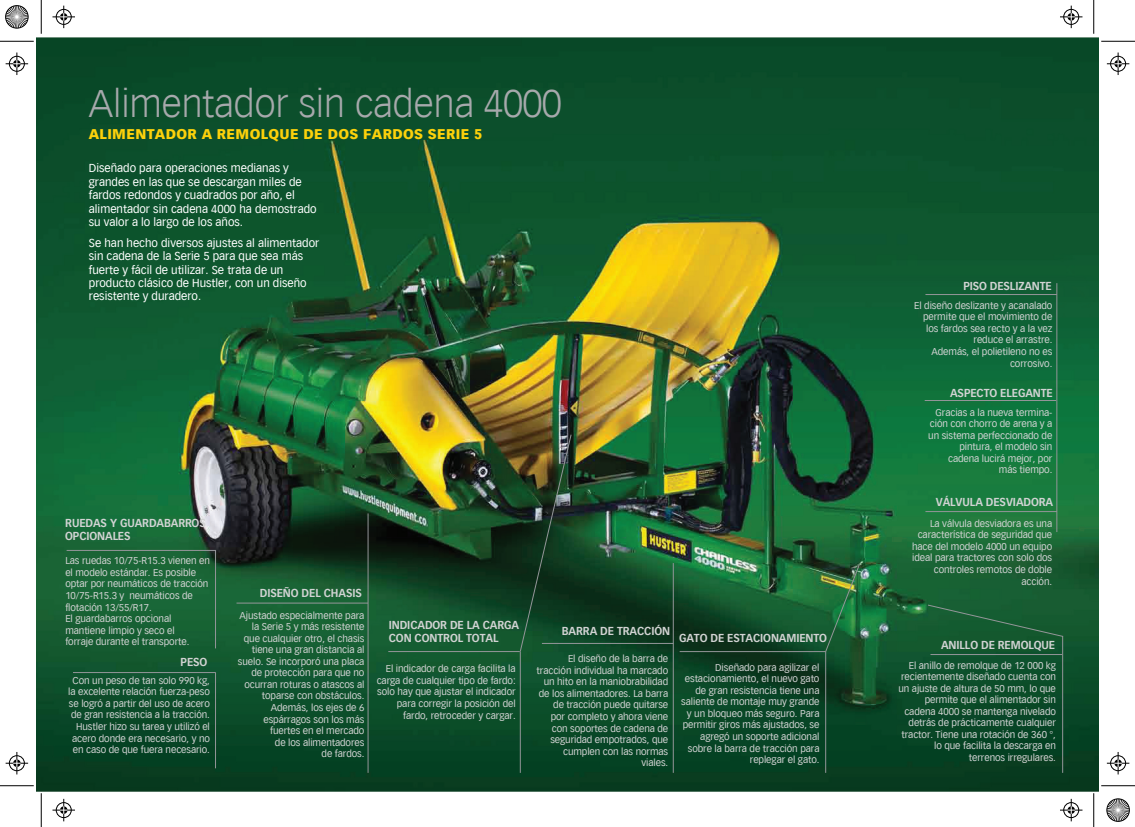
<style>
.page{position:relative;width:1135px;height:827px;background:#fff}
.page>*{position:absolute;margin:0;border:0;box-sizing:border-box;transform-origin:0 0}
.t1{font:300 37.5px "Vectora LH";color:#a7a9ac}
.t2{font:900 13.75px "Vectora LT";letter-spacing:.025em;color:#fcd10b}
.t3{font:11.25px/13.4px "Vectora LT";color:#fff}
.t4{font:700 11.25px/13.5px "Vectora LH";letter-spacing:-.01em;color:#d2d3d3;scale:.94 1}
.t5{font:9.62px/11.5px "Vectora LT";letter-spacing:-.01em;color:#d2d3d3;text-align:right}
</style>
<div class="page">
<img style="left:36px;top:37px;width:1062px;height:754px">
<hr style="left:825px;top:651px;width:1px;height:121px;background:#949699">
<hr style="left:680px;top:651px;width:146px;height:1px;background:#949699">
<hr style="left:368px;top:513px;width:1px;height:259px;background:#949699">
<hr style="left:236px;top:602px;width:132px;height:1px;background:#949699">
<hr style="left:673px;top:563px;width:1px;height:209px;background:#949699">
<hr style="left:542px;top:643px;width:131px;height:1px;background:#949699">
<hr style="left:520px;top:651px;width:1px;height:121px;background:#949699">
<hr style="left:388px;top:651px;width:132px;height:1px;background:#949699">
<hr style="left:215px;top:672px;width:1px;height:96px;background:#949699">
<hr style="left:67px;top:550px;width:149px;height:1px;background:#949699">
<hr style="left:1062px;top:636px;width:1px;height:136px;background:#949699">
<hr style="left:930px;top:654px;width:132px;height:1px;background:#949699">
<hr style="left:73px;top:672px;width:142px;height:1px;background:#949699">
<hr style="left:925px;top:511px;width:132px;height:1px;background:#949699">
<hr style="left:925px;top:294px;width:132px;height:1px;background:#949699">
<hr style="left:215px;top:550px;width:1px;height:98px;background:#949699">
<img style="left:825px;top:564px;width:35px;height:88px">
<hr style="left:1056px;top:283px;width:1px;height:249px;background:#949699">
<div style="left:927px;top:604px;width:137px;height:33px;background:#155b30"></div>
<img style="left:519px;top:434px;width:53px;height:218px">
<hr style="left:925px;top:400px;width:131px;height:1px;background:#949699">
<hr style="left:0;top:41px;width:34px;height:1px;background:#000">
<hr style="left:1101px;top:41px;width:34px;height:1px;background:#000">
<hr style="left:0;top:785px;width:34px;height:1px;background:#000">
<hr style="left:1101px;top:785px;width:34px;height:1px;background:#000">
<hr style="left:41px;top:0;width:1px;height:34px;background:#000">
<hr style="left:41px;top:793px;width:1px;height:34px;background:#000">
<hr style="left:1093px;top:0;width:1px;height:34px;background:#000">
<hr style="left:1093px;top:793px;width:1px;height:34px;background:#000">
<svg style="left:52px;top:6px;width:23px;height:22px"></svg>
<svg style="left:1060px;top:6px;width:22px;height:22px"></svg>
<svg style="left:52px;top:798px;width:23px;height:23px"></svg>
<svg style="left:1060px;top:798px;width:22px;height:23px"></svg>
<svg style="left:6px;top:52px;width:22px;height:23px"></svg>
<svg style="left:6px;top:752px;width:22px;height:22px"></svg>
<svg style="left:1107px;top:52px;width:22px;height:23px"></svg>
<svg style="left:1107px;top:752px;width:22px;height:22px"></svg>
<svg style="left:5px;top:5px;width:24px;height:24px"></svg>
<svg style="left:1106px;top:798px;width:24px;height:24px"></svg>
<h1 class="t1" style="left:89px;top:82px;width:474px">Alimentador sin cadena 4000</h1>
<h2 class="t2" style="left:89px;top:126px;width:395px">ALIMENTADOR A REMOLQUE DE DOS FARDOS SERIE 5</h2>
<p class="t3" style="left:89px;top:162px;width:229px">Diseñado para operaciones medianas y grandes en las que se descargan miles de fardos redondos y cuadrados por año, el alimentador sin cadena 4000 ha demostrado su valor a lo largo de los años.</p>
<p class="t3" style="left:89px;top:236px;width:232px">Se han hecho diversos ajustes al alimentador sin cadena de la Serie 5 para que sea más fuerte y fácil de utilizar. Se trata de un producto clásico de Hustler, con un diseño resistente y duradero.</p>
<p class="t4" style="left:65px;top:515px;width:151px">RUEDAS Y GUARDABARROS<br>OPCIONALES</p>
<p class="t5" style="left:65px;top:555px;width:146px;text-align:left">Las ruedas 10/75-R15.3 vienen en el modelo estándar. Es posible optar por neumáticos de tracción<br>10/75-R15.3 y neumáticos de flotación 13/55/R17.<br>El guardabarros opcional mantiene limpio y seco el<br>forraje durante el transporte.</p>
<p class="t5" style="left:68px;top:674px;width:143px">Con un peso de tan solo 990 kg, la excelente relación fuerza-peso se logró a partir del uso de acero de gran resistencia a la tracción.<br>Hustler hizo su tarea y utilizó el acero donde era necesario, y no en caso de que fuera necesario.</p>
<p class="t4" style="left:181px;top:655px;width:30px">PESO</p>
<p class="t4" style="left:260px;top:586px;width:110px">DISEÑO DEL CHASIS</p>
<p class="t5" style="left:238px;top:609px;width:128px">Ajustado especialmente para la Serie 5 y más resistente que cualquier otro, el chasis tiene una gran distancia al suelo. Se incorporó una placa de protección para que no ocurran roturas o atascos al toparse con obstáculos.<br>Además, los ejes de 6 espárragos son los más fuertes en el mercado<br>de los alimentadores<br>de fardos.</p>
<p class="t4" style="left:389px;top:618px;width:140px">INDICADOR DE LA CARGA<br>CON CONTROL TOTAL</p>
<p class="t4" style="left:562px;top:624px;width:117px">BARRA DE TRACCIÓN</p>
<p class="t4" style="left:679px;top:631px;width:159px">GATO DE ESTACIONAMIENTO</p>
<p class="t5" style="left:377px;top:663px;width:140px">El indicador de carga facilita la carga de cualquier tipo de fardo: solo hay que ajustar el indicador para corregir la posición del fardo, retroceder y cargar.</p>
<p class="t5" style="left:537px;top:653px;width:133px">El diseño de la barra de tracción individual ha marcado un hito en la maniobrabilidad de los alimentadores. La barra de tracción puede quitarse por completo y ahora viene con soportes de cadena de seguridad empotrados, que cumplen con las normas viales.</p>
<p class="t5" style="left:681px;top:661px;width:140px">Diseñado para agilizar el estacionamiento, el nuevo gato de gran resistencia tiene una saliente de montaje muy grande y un bloqueo más seguro. Para permitir giros más ajustados, se agregó un soporte adicional sobre la barra de tracción para replegar el gato.</p>
<p class="t4" style="left:963px;top:279px;width:96px">PISO DESLIZANTE</p>
<p class="t5" style="left:914px;top:300px;width:140px">El diseño deslizante y acanalado permite que el movimiento de los fardos sea recto y a la vez reduce el arrastre.<br>Además, el polietileno no es corrosivo.</p>
<p class="t4" style="left:950px;top:386px;width:111px">ASPECTO ELEGANTE</p>
<p class="t5" style="left:928px;top:406px;width:126px">Gracias a la nueva termina&shy;ción con chorro de arena y a un sistema perfeccionado de pintura, el modelo sin cadena lucirá mejor, por más tiempo.</p>
<p class="t4" style="left:936px;top:495px;width:126px">VÁLVULA DESVIADORA</p>
<p class="t5" style="left:912px;top:517px;width:142px">La válvula desviadora es una característica de seguridad que hace del modelo 4000 un equipo ideal para tractores con solo dos controles remotos de doble acción.</p>
<p class="t4" style="left:941px;top:638px;width:123px">ANILLO DE REMOLQUE</p>
<p class="t5" style="left:898px;top:659px;width:159px">El anillo de remolque de 12 000 kg recientemente diseñado cuenta con un ajuste de altura de 50 mm, lo que permite que el alimentador sin cadena 4000 se mantenga nivelado detrás de prácticamente cualquier tractor. Tiene una rotación de 360 °, lo que facilita la descarga en terrenos irregulares.</p>
</div>
